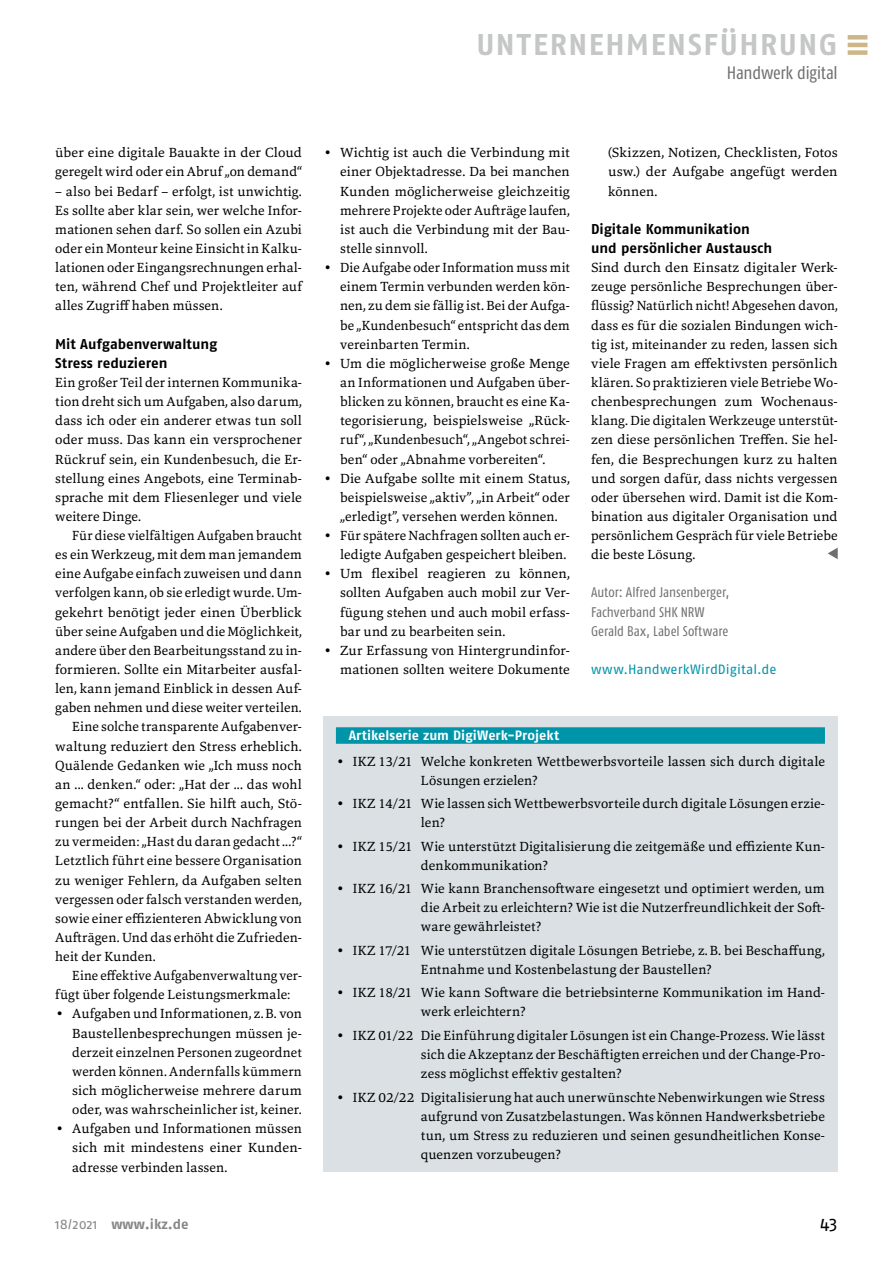
<style>
.page{position:relative;width:893px;height:1263px;background:#fff}
.page>*{position:absolute;margin:0;border:0;box-sizing:border-box;transform-origin:0 0}
.t1{font:700 30px "Fago OT";letter-spacing:.055em;color:#c5c6c6}
.t2{font:condensed 18px "Fago OT";letter-spacing:-.015em;color:#6f6f6e}
.t3{font:18px "Fago OT";color:#000}
.t4{font:700 14.25px/19.2px "Fago OT";color:#000}
.t5{font:condensed 13.95px/19.2px "Fago OT";color:#6f6f6e}
.t6{font:700 13.95px "Fago OT";color:#878786}
.t7{font:13.8px/19.2px "Marbach";letter-spacing:.01em;color:#000;text-align:justify}
.t8{font:13.8px "Marbach";letter-spacing:.01em;color:#000;scale:.96 1}
.t9{font:700 13.5px "Fago OT";color:#fff}
.t10{font:13.5px "Fago OT";letter-spacing:.005em;color:#0094a9}
.s1{font-family:"Corporate A"}
.s2{font-weight:400}
</style>
<div class="page">
<div style="left:848px;top:35px;width:19px;height:5px;background:#ceb787"></div>
<div style="left:848px;top:50px;width:19px;height:5px;background:#ceb787"></div>
<hr style="left:848px;top:43px;width:19px;height:4px;background:#ceb787">
<svg style="left:828px;top:548px;width:10px;height:11px"></svg>
<div style="left:323px;top:716px;width:515px;height:455px;background:#dae0e3"></div>
<div style="left:336px;top:727px;width:489px;height:17px;background:#0094a9"></div>
<h1 class="t1" style="left:476px;top:26px;width:363px">UNTERNEHMENSFÜHRUNG</h1>
<h2 class="t2" style="left:727px;top:62px;width:112px">Handwerk digital</h2>
<p class="t7" style="left:55px;top:143px;width:248px">über eine digitale Bauakte in der Cloud geregelt wird oder ein Abruf „on demand“</p>
<p class="t7" style="left:55px;top:181px;width:248px">– also bei Bedarf – erfolgt, ist unwichtig.<br>Es sollte aber klar sein, wer welche Infor&shy;mationen sehen darf. So sollen ein Azubi oder ein Monteur keine Einsicht in Kalku&shy;lationen oder Eingangsrechnungen erhal&shy;ten, während Chef und Projektleiter auf alles Zugriff haben müssen.</p>
<p class="t4" style="left:55px;top:334px;width:163px">Mit Aufgabenverwaltung<br>Stress reduzieren</p>
<p class="t7" style="left:55px;top:373px;width:248px">Ein großer Teil der internen Kommunika&shy;tion dreht sich um Aufgaben, also darum, dass ich oder ein anderer etwas tun soll oder muss. Das kann ein versprochener Rückruf sein, ein Kundenbesuch, die Er&shy;stellung eines Angebots, eine Terminab&shy;sprache mit dem Fliesenleger und viele weitere Dinge.</p>
<p class="t7" style="left:72px;top:526px;width:231px">Für diese vielfältigen Aufgaben braucht</p>
<p class="t7" style="left:55px;top:545px;width:248px">es ein Werkzeug, mit dem man jemandem</p>
<p class="t7" style="left:55px;top:564px;width:248px">eine Aufgabe einfach zuweisen und dann</p>
<p class="t7" style="left:55px;top:583px;width:248px">verfolgen kann, ob sie erledigt wurde. Um-</p>
<p class="t7" style="left:55px;top:602px;width:248px">gekehrt benötigt jeder einen Überblick</p>
<p class="t7" style="left:55px;top:621px;width:248px">über seine Aufgaben und die Möglichkeit,</p>
<p class="t7" style="left:55px;top:641px;width:248px">andere über den Bearbeitungsstand zu in-</p>
<p class="t7" style="left:55px;top:660px;width:248px">formieren. Sollte ein Mitarbeiter ausfal-</p>
<p class="t7" style="left:55px;top:679px;width:248px">len, kann jemand Einblick in dessen Auf-</p>
<p class="t7" style="left:55px;top:698px;width:248px">gaben nehmen und diese weiter verteilen.</p>
<p class="t7" style="left:72px;top:717px;width:231px">Eine solche transparente Aufgabenver-</p>
<p class="t7" style="left:55px;top:736px;width:248px">waltung reduziert den Stress erheblich.</p>
<p class="t7" style="left:55px;top:755px;width:248px">Quälende Gedanken wie „Ich muss noch</p>
<p class="t7" style="left:55px;top:774px;width:248px">an ... denken.“ oder: „Hat der ... das wohl</p>
<p class="t7" style="left:55px;top:794px;width:248px">gemacht?“ entfallen. Sie hilft auch, Stö-</p>
<p class="t7" style="left:55px;top:813px;width:248px">rungen bei der Arbeit durch Nachfragen</p>
<p class="t7" style="left:55px;top:832px;width:248px">zu vermeiden: „Hast du daran gedacht ...?“</p>
<p class="t7" style="left:55px;top:851px;width:248px">Letztlich führt eine bessere Organisation</p>
<p class="t7" style="left:55px;top:870px;width:248px">zu weniger Fehlern, da Aufgaben selten</p>
<p class="t7" style="left:55px;top:889px;width:248px">vergessen oder falsch verstanden werden,</p>
<p class="t7" style="left:55px;top:908px;width:248px">sowie einer effizienteren Abwicklung von</p>
<p class="t7" style="left:55px;top:928px;width:248px">Aufträgen. Und das erhöht die Zufrieden-</p>
<p class="t7" style="left:55px;top:947px;width:102px">heit der Kunden.</p>
<p class="t8" style="left:72px;top:967px;width:241px">Eine effektive Aufgabenverwaltung ver-</p>
<p class="t7" style="left:55px;top:985px;width:237px">fügt über folgende Leistungsmerkmale:</p>
<p class="t7" style="left:72px;top:1004px;width:231px;text-indent:-17px"><span class="s1">•</span> Aufgaben und Informationen, z.B. von Baustellenbesprechungen müssen je&shy;derzeit einzelnen Personen zugeordnet werden können. Andernfalls kümmern sich möglicherweise mehrere darum oder, was wahrscheinlicher ist, keiner.</p>
<p class="t7" style="left:72px;top:1119px;width:231px;text-indent:-17px"><span class="s1">•</span> Aufgaben und Informationen müssen sich mit mindestens einer Kunden&shy;adresse verbinden lassen.</p>
<p class="t7" style="left:340px;top:143px;width:231px;text-indent:-17px"><span class="s1">•</span> Wichtig ist auch die Verbindung mit einer Objektadresse. Da bei manchen Kunden möglicherweise gleichzeitig mehrere Projekte oder Aufträge laufen, ist auch die Verbindung mit der Bau&shy;stelle sinnvoll.</p>
<p class="t7" style="left:340px;top:258px;width:231px;text-indent:-17px"><span class="s1">•</span> Die Aufgabe oder Information muss mit einem Termin verbunden werden kön&shy;nen, zu dem sie fällig ist. Bei der Aufga&shy;be „Kundenbesuch“ entspricht das dem vereinbarten Termin.</p>
<p class="t7" style="left:340px;top:353px;width:231px;text-indent:-17px"><span class="s1">•</span> Um die möglicherweise große Menge an Informationen und Aufgaben über&shy;blicken zu können, braucht es eine Ka&shy;tegorisierung, beispielsweise „Rück&shy;ruf“, „Kundenbesuch“, „Angebot schrei&shy;ben“ oder „Abnahme vorbereiten“.</p>
<p class="t7" style="left:340px;top:468px;width:231px;text-indent:-17px"><span class="s1">•</span> Die Aufgabe sollte mit einem Status, beispielsweise „aktiv”, „in Arbeit“ oder „erledigt”, versehen werden können.</p>
<p class="t7" style="left:323px;top:526px;width:248px;text-align:right"><span class="s1">•</span> Für spätere Nachfragen sollten auch er&shy;ledigte Aufgaben gespeichert bleiben.</p>
<p class="t7" style="left:340px;top:564px;width:231px;text-indent:-17px"><span class="s1">•</span> Um flexibel reagieren zu können, sollten Aufgaben auch mobil zur Ver&shy;fügung stehen und auch mobil erfass&shy;bar und zu bearbeiten sein.</p>
<p class="t7" style="left:323px;top:641px;width:248px;text-align:right"><span class="s1">•</span> Zur Erfassung von Hintergrundinfor&shy;mationen sollten weitere Dokumente</p>
<p class="t7" style="left:608px;top:143px;width:231px">(Skizzen, Notizen, Checklisten, Fotos usw.) der Aufgabe angefügt werden können.</p>
<p class="t4" style="left:591px;top:219px;width:183px">Digitale Kommunikation und persönlicher Austausch</p>
<p class="t7" style="left:591px;top:258px;width:248px">Sind durch den Einsatz digitaler Werk&shy;zeuge persönliche Besprechungen über&shy;flüssig? Natürlich nicht! Abgesehen davon, dass es für die sozialen Bindungen wich&shy;tig ist, miteinander zu reden, lassen sich viele Fragen am effektivsten persönlich klären. So praktizieren viele Betriebe Wo&shy;chenbesprechungen zum Wochenaus&shy;klang. Die digitalen Werkzeuge unterstüt&shy;zen diese persönlichen Treffen. Sie hel&shy;fen, die Besprechungen kurz zu halten und sorgen dafür, dass nichts vergessen oder übersehen wird. Damit ist die Kom&shy;bination aus digitaler Organisation und persönlichem Gespräch für viele Betriebe die beste Lösung.</p>
<p class="t5" style="left:591px;top:583px;width:140px">Autor: Alfred Jansenberger,<br>Fachverband SHK NRW<br>Gerald Bax, Label Software</p>
<p class="t10" style="left:591px;top:661px;width:187px">www.HandwerkWirdDigital.de</p>
<p class="t9" style="left:349px;top:727px;width:212px">Artikelserie zum DigiWerk-Projekt</p>
<p class="t7" style="left:421px;top:751px;width:405px;text-indent:-85px"><span class="s1">•</span> IKZ 13/21 Welche konkreten Wettbewerbsvorteile lassen sich durch digitale<br>Lösungen erzielen?</p>
<p class="t7" style="left:421px;top:794px;width:405px;text-indent:-85px"><span class="s1">•</span> IKZ 14/21 Wie lassen sich Wettbewerbsvorteile durch digitale Lösungen erzie&shy;len?</p>
<p class="t7" style="left:421px;top:836px;width:405px;text-indent:-85px"><span class="s1">•</span> IKZ 15/21 Wie unterstützt Digitalisierung die zeitgemäße und effiziente Kun&shy;denkommunikation?</p>
<p class="t7" style="left:421px;top:879px;width:405px;text-indent:-85px"><span class="s1">•</span> IKZ 16/21 Wie kann Branchensoftware eingesetzt und optimiert werden, um die Arbeit zu erleichtern? Wie ist die Nutzerfreundlichkeit der Soft&shy;ware gewährleistet?</p>
<p class="t7" style="left:421px;top:940px;width:405px;text-indent:-85px"><span class="s1">•</span> IKZ 17/21 Wie unterstützen digitale Lösungen Betriebe, z.B. bei Beschaffung,<br>Entnahme und Kostenbelastung der Baustellen?</p>
<p class="t7" style="left:421px;top:983px;width:405px;text-indent:-85px"><span class="s1">•</span> IKZ 18/21 Wie kann Software die betriebsinterne Kommunikation im Hand&shy;werk erleichtern?</p>
<p class="t7" style="left:421px;top:1025px;width:405px;text-indent:-85px"><span class="s1">•</span> IKZ 01/22 Die Einführung digitaler Lösungen ist ein Change-Prozess. Wie lässt sich die Akzeptanz der Beschäftigten erreichen und der Change-Pro&shy;zess möglichst effektiv gestalten?</p>
<p class="t7" style="left:421px;top:1087px;width:405px;text-indent:-85px"><span class="s1">•</span> IKZ 02/22 Digitalisierung hat auch unerwünschte Nebenwirkungen wie Stress aufgrund von Zusatzbelastungen. Was können Handwerksbetriebe tun, um Stress zu reduzieren und seinen gesundheitlichen Konse&shy;quenzen vorzubeugen?</p>
<p class="t6" style="left:55px;top:1216px;width:135px"><span class="s2">18/2021</span> www.ikz.de</p>
<h2 class="t3" style="left:820px;top:1212px;width:19px">43</h2>
</div>
